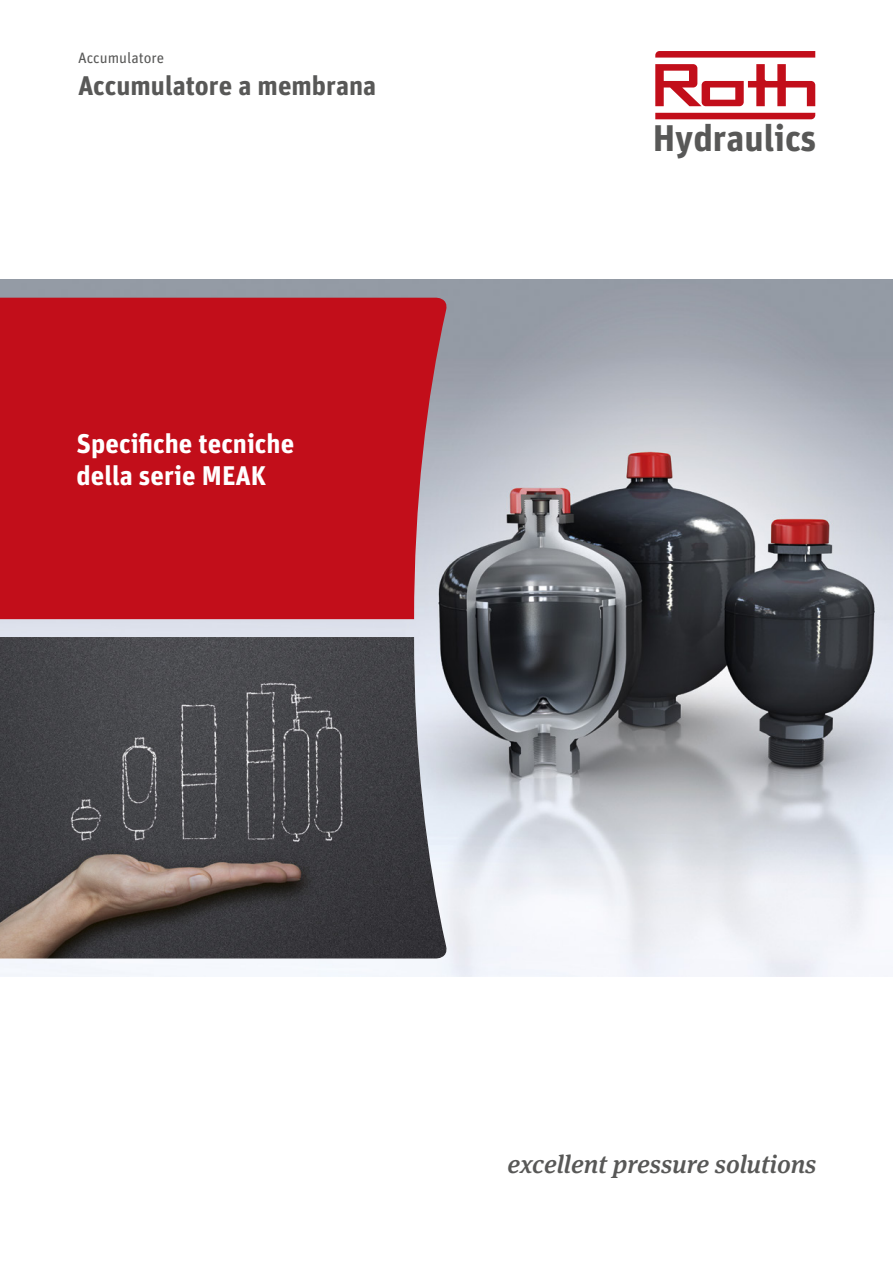
<style>
.page{position:relative;width:893px;height:1263px;background:#fff}
.page>*{position:absolute;margin:0;border:0;box-sizing:border-box;transform-origin:0 0}
.t1{font:700 37.05px "Unit OT";color:#585857}
.t2{font:700 27px/32.4px "Unit OT";color:#fff}
.t3{font:700 27px "Unit OT";color:#585857}
.t4{font:italic 500 25.5px "Meta Serif OT";color:#585857}
.t5{font:15px "Unit OT";color:#585857}
</style>
<div class="page">
<svg style="left:655px;top:113px;width:160px;height:6px"></svg>
<svg style="left:655px;top:51px;width:160px;height:7px"></svg>
<svg style="left:655px;top:64px;width:160px;height:42px"></svg>
<img style="left:0;top:280px;width:893px;height:696px">
<div style="left:0;top:298px;width:449px;height:321px;background:#c20e1a"></div>
<img style="left:0;top:637px;width:448px;height:321px">
<p class="t5" style="left:78px;top:48px;width:88px">Accumulatore</p>
<p class="t3" style="left:78px;top:68px;width:300px">Accumulatore a membrana</p>
<p class="t2" style="left:77px;top:427px;width:219px">Specifiche tecniche della serie MEAK</p>
<h1 class="t1" style="left:653px;top:114px;width:165px">Hydraulics</h1>
<p class="t4" style="left:507px;top:1148px;width:310px">excellent pressure solutions</p>
</div>
